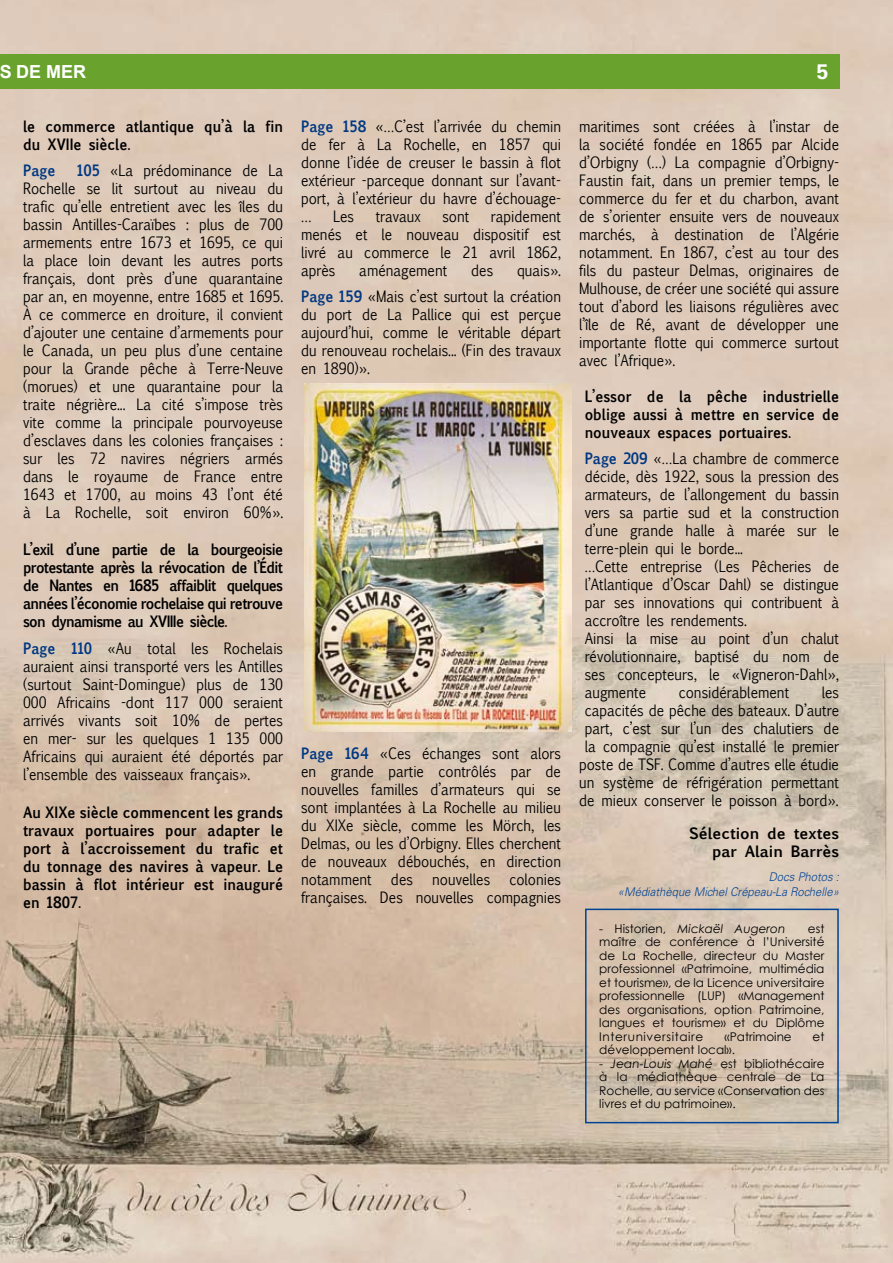
<style>
.page{position:relative;width:893px;height:1263px;background:#fff}
.page>*{position:absolute;margin:0;border:0;box-sizing:border-box;transform-origin:0 0}
.t1{font:700 21px "Univers";color:#fff}
.t2{font:700 18px "Arial";color:#fff}
.t3{font:15px/18px "Euphemia UCAS";color:#000;text-align:justify;scale:.9 1}
.t4{font:700 15px/18px "Euphemia UCAS";color:#000;text-align:justify;scale:.9 1}
.t5{font:700 15px/18px "Euphemia UCAS";color:#000;text-align:right}
.t6{font:700 15px "Euphemia UCAS";color:#003882;scale:.9 1}
.t7{font:12px/13.5px "Century Gothic";color:#000;text-align:justify}
.t8{font:italic 300 12px/15px "Univers";color:#004393;text-align:right;scale:.94 1}
.t9{font:italic 12px "Century Gothic";color:#000}
.s1{font-weight:700;color:#003882}
.s2{font-style:normal}
.s3{font-style:italic}
</style>
<div class="page">
<img style="left:0;top:0;width:893px;height:1263px">
<div style="left:0;top:54px;width:840px;height:34px;background:#6aa22e"></div>
<img style="left:304px;top:383px;width:268px;height:348px">
<div style="left:585px;top:909px;width:254px;height:214px;border:2px solid #004393"></div>
<p class="t2" style="left:-1px;top:59px;width:89px">S DE MER</p>
<h1 class="t1" style="left:817px;top:59px;width:13px">5</h1>
<p class="t4" style="left:23px;top:117px;width:290px">le commerce atlantique qu’à la fin du XVIIe siècle.</p>
<p class="t6" style="left:23px;top:159px;width:37px">Page</p>
<p class="t3" style="left:23px;top:161px;width:290px;text-indent:54px"><span class="s1">105</span> «La prédominance de La Rochelle se lit surtout au niveau du trafic qu’elle entretient avec les îles du bassin Antilles-Caraïbes : plus de 700 armements entre 1673 et 1695, ce qui la place loin devant les autres ports français, dont près d’une quarantaine par an, en moyenne, entre 1685 et 1695. à ce commerce en droiture, il convient d’ajouter une centaine d’armements pour le Canada, un peu plus d’une centaine pour la Grande pêche à Terre-Neuve (morues) et une quarantaine pour la traite négrière... La cité s’impose très vite comme la principale pourvoyeuse d’esclaves dans les colonies françaises : sur les 72 navires négriers armés dans le royaume de France entre 1643 et 1700, au moins 43 l’ont été à La Rochelle, soit environ 60%».</p>
<p class="t4" style="left:23px;top:540px;width:290px">L’exil d’une partie de la bourgeoisie protestante après la révocation de l’Édit de Nantes en 1685 affaiblit quelques années l’économie rochelaise qui retrouve son dynamisme au XVIIIe siècle.</p>
<p class="t3" style="left:23px;top:640px;width:290px"><span class="s1">Page 110</span> «Au total les Rochelais auraient ainsi transporté vers les Antilles (surtout Saint-Domingue) plus de 130<br>000 Africains -dont 117 000 seraient arrivés vivants soit 10% de pertes en mer- sur les quelques 1 135 000<br>Africains qui auraient été déportés par l’ensemble des vaisseaux français».</p>
<p class="t4" style="left:23px;top:803px;width:290px">Au XIXe siècle commencent les grands travaux portuaires pour adapter le port à l’accroissement du trafic et du tonnage des navires à vapeur. Le bassin à flot intérieur est inauguré en 1807.</p>
<p class="t3" style="left:301px;top:118px;width:290px"><span class="s1">Page 158</span> «…C’est l’arrivée du chemin de fer à La Rochelle, en 1857 qui donne l’idée de creuser le bassin à flot extérieur -parceque donnant sur l’avant&shy;port, à l’extérieur du havre d’échouage-…</p>
<p class="t3" style="left:301px;top:208px;width:290px;text-indent:190px">rapidement menés et le nouveau dispositif est livré au commerce le 21 avril 1862, après</p>
<p class="t3" style="left:333px;top:208px;width:25px">Les</p>
<p class="t3" style="left:376px;top:208px;width:52px">travaux</p>
<p class="t3" style="left:442px;top:208px;width:31px">sont</p>
<p class="t3" style="left:359px;top:262px;width:99px">aménagement</p>
<p class="t3" style="left:471px;top:262px;width:26px">des</p>
<p class="t3" style="left:301px;top:258px;width:290px;line-height:25.5px;text-align:right">quais».<br><span class="s1">Page 159</span> «Mais c’est surtout la création</p>
<p class="t3" style="left:301px;top:305px;width:290px">du port de La Pallice qui est perçue aujourd’hui, comme le véritable départ du renouveau rochelais... (Fin des travaux en 1890)».</p>
<p class="t3" style="left:301px;top:745px;width:290px"><span class="s1">Page 164</span> «Ces échanges sont alors en grande partie contrôlés par de nouvelles familles d’armateurs qui se sont implantées à La Rochelle au milieu du XIXe siècle, comme les Mörch, les Delmas, ou les d’Orbigny. Elles cherchent de nouveaux débouchés, en direction notamment</p>
<p class="t3" style="left:301px;top:871px;width:290px;text-align:right">colonies<br>françaises. Des nouvelles compagnies</p>
<p class="t3" style="left:391px;top:871px;width:26px">des</p>
<p class="t3" style="left:432px;top:871px;width:66px">nouvelles</p>
<p class="t3" style="left:579px;top:118px;width:290px">maritimes sont créées à l’instar de la société fondée en 1865 par Alcide d’Orbigny (…) La compagnie d’Orbigny-Faustin fait, dans un premier temps, le commerce du fer et du charbon, avant de s’orienter ensuite vers de nouveaux marchés, à destination de l’Algérie notamment. En 1867, c’est au tour des fils du pasteur Delmas, originaires de Mulhouse, de créer une société qui assure tout d’abord les liaisons régulières avec l’île de Ré, avant de développer une importante flotte qui commerce surtout avec l’Afrique».</p>
<p class="t4" style="left:585px;top:387px;width:284px">L’essor de la pêche industrielle oblige aussi à mettre en service de nouveaux espaces portuaires.</p>
<p class="t3" style="left:585px;top:449px;width:284px;text-align:left"><span class="s1">Page 209</span> «…La chambre de commerce décide, dès 1922, sous la pression des armateurs, de l’allongement du bassin vers sa partie sud et la construction d’une grande halle à marée sur le terre-plein qui le borde...<br>…Cette entreprise (Les Pêcheries de l’Atlantique d’Oscar Dahl) se distingue par ses innovations qui contribuent à accroître les rendements.<br>Ainsi la mise au point d’un chalut révolutionnaire, baptisé du nom de ses concepteurs, le «Vigneron-Dahl», augmente</p>
<p class="t3" style="left:679px;top:683px;width:124px">considérablement</p>
<p class="t3" style="left:579px;top:683px;width:290px;text-align:right">les<br>capacités de pêche des bateaux. D’autre part, c’est sur l’un des chalutiers de la compagnie qu’est installé le premier poste de TSF. Comme d’autres elle étudie un système de réfrigération permettant de mieux conserver le poisson à bord».</p>
<p class="t5" style="left:689px;top:824px;width:151px">Sélection de textes par Alain Barrès</p>
<p class="t8" style="left:618px;top:869px;width:237px">Docs Photos :<br>«Médiathèque Michel Crépeau-La Rochelle»</p>
<p class="t9" style="left:599px;top:921px;width:187px"><span class="s2">- Historien,</span> Mickaël Augeron</p>
<p class="t7" style="left:599px;top:921px;width:227px;text-indent:209px">est maître de conférence à l’Université de La Rochelle, directeur du Master professionnel «Patrimoine, multimédia et tourisme», de la Licence universitaire professionnelle (LUP) «Management des organisations, option Patrimoine, langues et tourisme» et du Diplôme Interuniversitaire</p>
<p class="t7" style="left:725px;top:1029px;width:69px">«Patrimoine</p>
<p class="t7" style="left:813px;top:1029px;width:13px">et</p>
<p class="t7" style="left:599px;top:1043px;width:137px">développement local».</p>
<p class="t7" style="left:599px;top:1056px;width:227px">- <span class="s3">Jean-Louis Mahé</span> est bibliothécaire à la médiathèque centrale de La Rochelle, au service «Conservation des livres et du patrimoine».</p>
</div>
